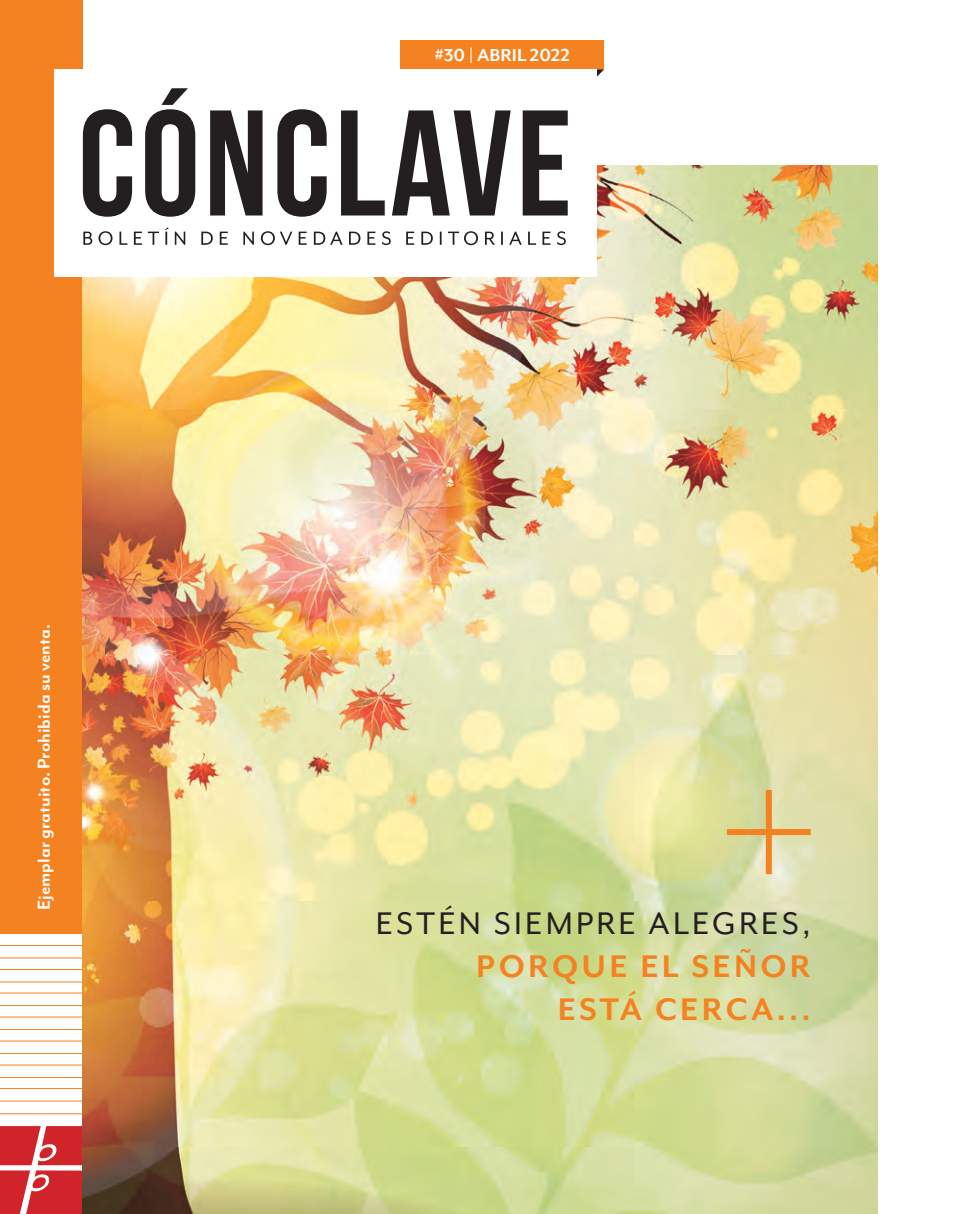
<style>
.page{position:relative;width:960px;height:1214px;background:#fff}
.page>*{position:absolute;margin:0;border:0;box-sizing:border-box;transform-origin:0 0}
.t1{font:700 36px/43.2px "Mr Eaves Mod OT";letter-spacing:.09em;color:#f58220;text-align:right}
.t2{font:36px "Mr Eaves Mod OT";letter-spacing:.09em;color:#231f20}
.t3{font:700 20px "Mr Eaves Mod OT";color:#fff}
</style>
<div class="page">
<div style="left:0;top:0;width:83px;height:934px;background:#f58220"></div>
<hr style="left:0;top:957px;width:83px;height:1px;background:#f58220">
<hr style="left:0;top:981px;width:83px;height:1px;background:#f58220">
<hr style="left:0;top:1005px;width:83px;height:1px;background:#f58220">
<hr style="left:0;top:1029px;width:83px;height:1px;background:#f58220">
<hr style="left:0;top:1053px;width:83px;height:1px;background:#f58220">
<hr style="left:0;top:1077px;width:83px;height:1px;background:#f58220">
<hr style="left:0;top:1100px;width:83px;height:1px;background:#f58220">
<hr style="left:0;top:945px;width:83px;height:1px;background:#f58220">
<hr style="left:0;top:969px;width:83px;height:1px;background:#f58220">
<hr style="left:0;top:992px;width:83px;height:1px;background:#f58220">
<hr style="left:0;top:1016px;width:83px;height:1px;background:#f58220">
<hr style="left:0;top:1040px;width:83px;height:1px;background:#f58220">
<hr style="left:0;top:1064px;width:83px;height:1px;background:#f58220">
<hr style="left:0;top:1088px;width:83px;height:1px;background:#f58220">
<hr style="left:0;top:1113px;width:83px;height:1px;background:#f58220">
<img style="left:83px;top:166px;width:793px;height:1048px">
<div style="left:765px;top:790px;width:6px;height:84px;background:#f58220"></div>
<div style="left:726px;top:829px;width:84px;height:6px;background:#f58220"></div>
<div style="left:400px;top:40px;width:203px;height:29px;background:#f58220"></div>
<svg style="left:597px;top:69px;width:6px;height:8px"></svg>
<div style="left:54px;top:70px;width:542px;height:207px;background:#fff"></div>
<svg style="left:83px;top:88px;width:484px;height:129px"></svg>
<svg style="left:83px;top:227px;width:482px;height:18px"></svg>
<svg style="left:0;top:1126px;width:83px;height:88px;background:#d7464b"></svg>
<p class="t3" style="left:33px;top:910px;width:287px;rotate:-90deg">Ejemplar gratuito. Prohibida su venta.</p>
<p class="t3" style="left:434px;top:43px;width:136px">#30 | ABRIL 2022</p>
<p class="t2" style="left:375px;top:903px;width:436px">ESTÉN SIEMPRE ALEGRES,</p>
<p class="t1" style="left:476px;top:944px;width:336px">PORQUE EL SEÑOR<br>ESTÁ CERCA...</p>
</div>
